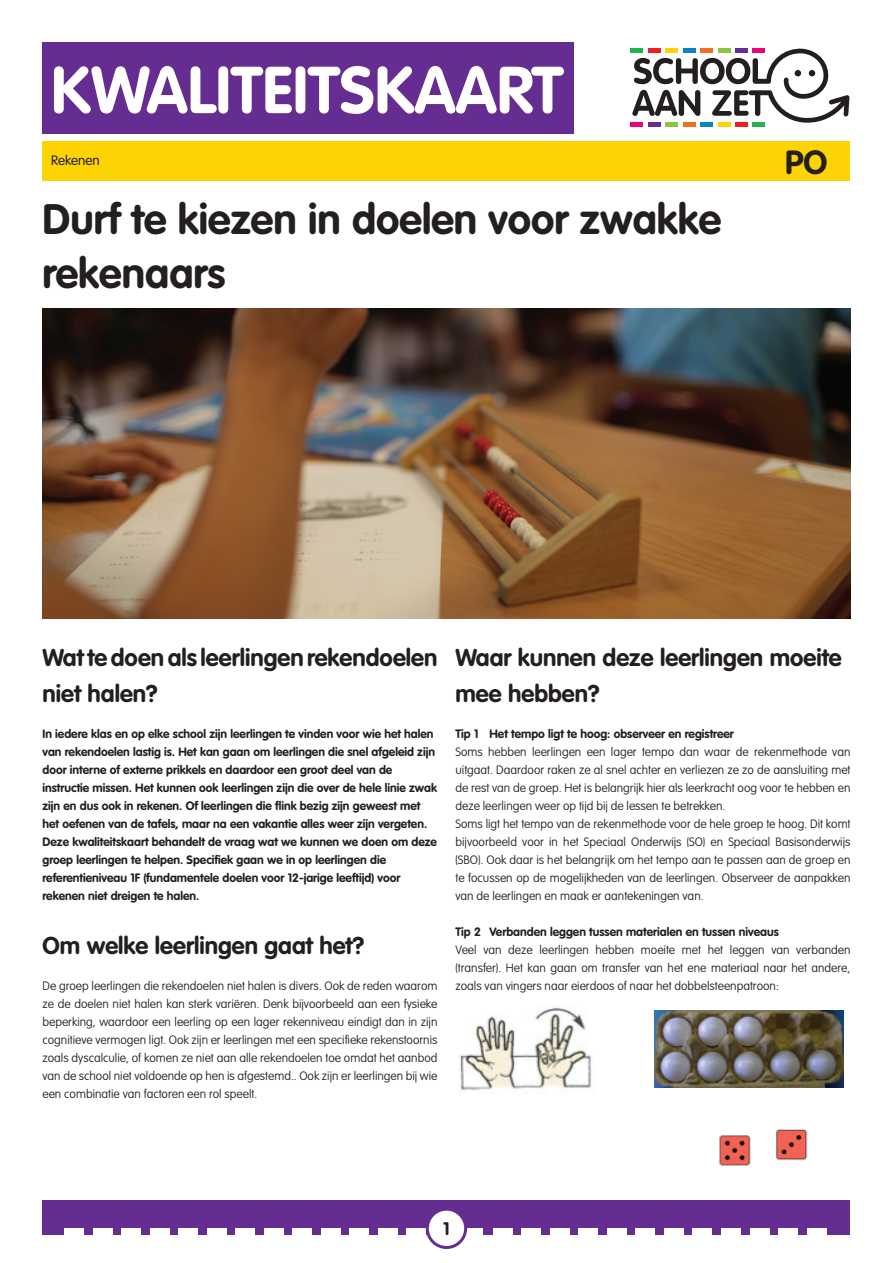
<style>
.page{position:relative;width:893px;height:1263px;background:#fff}
.page>*{position:absolute;margin:0;border:0;box-sizing:border-box;transform-origin:0 0}
.t1{font:700 65.25px "VAG Rounded Std";color:#fff}
.t2{font:700 42px/54px "VAG Rounded Std";color:#231f20}
.t3{font:700 33px "VAG Rounded Std";color:#231f20}
.t4{font:700 24px/36px "VAG Rounded Std";color:#231f20}
.t5{font:700 18px "VAG Rounded Std";color:#231f20}
.t6{font:300 13.5px "VAG Rounded Std";color:#231f20}
.t7{font:100 12px/18px "VAG Rounded Std";color:#231f20;text-align:justify}
.t8{font:700 12px/18px "VAG Rounded Std";color:#231f20}
</style>
<div class="page">
<div style="left:753px;top:122px;width:12px;height:5px;background:#23b24b"></div>
<div style="left:735px;top:122px;width:13px;height:5px;background:#ee1d23"></div>
<div style="left:718px;top:122px;width:12px;height:5px;background:#fed304"></div>
<div style="left:700px;top:122px;width:13px;height:5px;background:#0c81c5"></div>
<div style="left:683px;top:122px;width:12px;height:5px;background:#f36e21"></div>
<div style="left:665px;top:122px;width:13px;height:5px;background:#8bc63e"></div>
<div style="left:648px;top:122px;width:12px;height:5px;background:#652d91"></div>
<div style="left:631px;top:122px;width:12px;height:5px;background:#ed0277"></div>
<hr style="left:631px;top:49px;width:12px;height:4px;background:#23b24b">
<svg style="left:632px;top:48px;width:217px;height:75px"></svg>
<div style="left:43px;top:43px;width:531px;height:91px;background:#652d91"></div>
<div style="left:43px;top:1201px;width:807px;height:34px;background:#652d91"></div>
<img style="left:43px;top:308px;width:807px;height:311px">
<div style="left:235px;top:1228px;width:20px;height:8px;background:#fff"></div>
<div style="left:207px;top:1228px;width:20px;height:8px;background:#fff"></div>
<div style="left:178px;top:1228px;width:20px;height:8px;background:#fff"></div>
<div style="left:150px;top:1228px;width:20px;height:8px;background:#fff"></div>
<div style="left:121px;top:1228px;width:20px;height:8px;background:#fff"></div>
<div style="left:93px;top:1228px;width:20px;height:8px;background:#fff"></div>
<div style="left:64px;top:1228px;width:20px;height:8px;background:#fff"></div>
<div style="left:463px;top:1228px;width:20px;height:8px;background:#fff"></div>
<div style="left:406px;top:1228px;width:20px;height:8px;background:#fff"></div>
<div style="left:378px;top:1228px;width:20px;height:8px;background:#fff"></div>
<div style="left:349px;top:1228px;width:20px;height:8px;background:#fff"></div>
<div style="left:321px;top:1228px;width:20px;height:8px;background:#fff"></div>
<div style="left:292px;top:1228px;width:20px;height:8px;background:#fff"></div>
<div style="left:264px;top:1228px;width:20px;height:8px;background:#fff"></div>
<div style="left:692px;top:1228px;width:20px;height:8px;background:#fff"></div>
<div style="left:664px;top:1228px;width:20px;height:8px;background:#fff"></div>
<div style="left:635px;top:1228px;width:20px;height:8px;background:#fff"></div>
<div style="left:607px;top:1228px;width:20px;height:8px;background:#fff"></div>
<div style="left:578px;top:1228px;width:20px;height:8px;background:#fff"></div>
<div style="left:550px;top:1228px;width:20px;height:8px;background:#fff"></div>
<div style="left:521px;top:1228px;width:20px;height:8px;background:#fff"></div>
<div style="left:493px;top:1228px;width:20px;height:8px;background:#fff"></div>
<div style="left:807px;top:1228px;width:20px;height:8px;background:#fff"></div>
<div style="left:778px;top:1228px;width:20px;height:8px;background:#fff"></div>
<div style="left:750px;top:1228px;width:20px;height:8px;background:#fff"></div>
<div style="left:721px;top:1228px;width:20px;height:8px;background:#fff"></div>
<div style="left:43px;top:141px;width:807px;height:40px;background:#fed304"></div>
<img style="left:459px;top:1007px;width:133px;height:84px">
<img style="left:654px;top:1010px;width:190px;height:78px">
<img style="left:719px;top:1129px;width:89px;height:37px">
<div style="left:427px;top:1209px;width:39px;height:38px;background:#fff;border-radius:50%"></div>
<div style="left:426px;top:1208px;width:41px;height:41px;border:3px solid #652d91;border-radius:50%"></div>
<h1 class="t1" style="left:51px;top:52px;width:514px">KWALITEITSKAART</h1>
<p class="t6" style="left:51px;top:153px;width:50px">Rekenen</p>
<h3 class="t3" style="left:785px;top:143px;width:44px">PO</h3>
<h2 class="t2" style="left:43px;top:194px;width:680px">Durf te kiezen in doelen voor zwakke rekenaars</h2>
<h3 class="t4" style="left:43px;top:640px;width:396px">Wat te doen als leerlingen rekendoelen niet halen?</h3>
<p class="t8" style="left:43px;top:725px;width:396px">In iedere klas en op elke school zijn leerlingen te vinden voor wie het halen van rekendoelen lastig is. Het kan gaan om leerlingen die snel afgeleid zijn door interne of externe prikkels en daardoor een groot deel van de instructie missen. Het kunnen ook leerlingen zijn die over de hele linie zwak zijn en dus ook in rekenen. Of leerlingen die flink bezig zijn geweest met het oefenen van de tafels, maar na een vakantie alles weer zijn vergeten.<br>Deze kwaliteitskaart behandelt de vraag wat we kunnen we doen om deze groep leerlingen te helpen. Specifiek gaan we in op leerlingen die referentieniveau 1F (fundamentele doelen voor 12-jarige leeftijd) voor rekenen niet dreigen te halen.</p>
<h3 class="t4" style="left:43px;top:928px;width:323px">Om welke leerlingen gaat het?</h3>
<p class="t7" style="left:43px;top:977px;width:396px">De groep leerlingen die rekendoelen niet halen is divers. Ook de reden waarom ze de doelen niet halen kan sterk variëren. Denk bijvoorbeeld aan een fysieke beperking, waardoor een leerling op een lager rekenniveau eindigt dan in zijn cognitieve vermogen ligt. Ook zijn er leerlingen met een specifieke rekenstoornis zoals dyscalculie, of komen ze niet aan alle rekendoelen toe omdat het aanbod van de school niet voldoende op hen is afgestemd.. Ook zijn er leerlingen bij wie een combinatie van factoren een rol speelt.</p>
<h3 class="t4" style="left:455px;top:640px;width:388px">Waar kunnen deze leerlingen moeite mee hebben?</h3>
<p class="t8" style="left:455px;top:725px;width:280px">Tip 1 Het tempo ligt te hoog: observeer en registreer</p>
<p class="t7" style="left:455px;top:743px;width:397px;text-align:left">Soms hebben leerlingen een lager tempo dan waar de rekenmethode van uitgaat. Daardoor raken ze al snel achter en verliezen ze zo de aansluiting met de rest van de groep. Het is belangrijk hier als leerkracht oog voor te hebben en deze leerlingen weer op tijd bij de lessen te betrekken.<br>Soms ligt het tempo van de rekenmethode voor de hele groep te hoog. Dit komt bijvoorbeeld voor in het Speciaal Onderwijs (SO) en Speciaal Basisonderwijs (SBO). Ook daar is het belangrijk om het tempo aan te passen aan de groep en te focussen op de mogelijkheden van de leerlingen. Observeer de aanpakken van de leerlingen en maak er aantekeningen van.</p>
<p class="t8" style="left:455px;top:923px;width:325px">Tip 2 Verbanden leggen tussen materialen en tussen niveaus</p>
<p class="t7" style="left:455px;top:941px;width:396px">Veel van deze leerlingen hebben moeite met het leggen van verbanden (transfer). Het kan gaan om transfer van het ene materiaal naar het andere, zoals van vingers naar eierdoos of naar het dobbelsteenpatroon:</p>
<h3 class="t5" style="left:443px;top:1218px;width:8px">1</h3>
</div>
